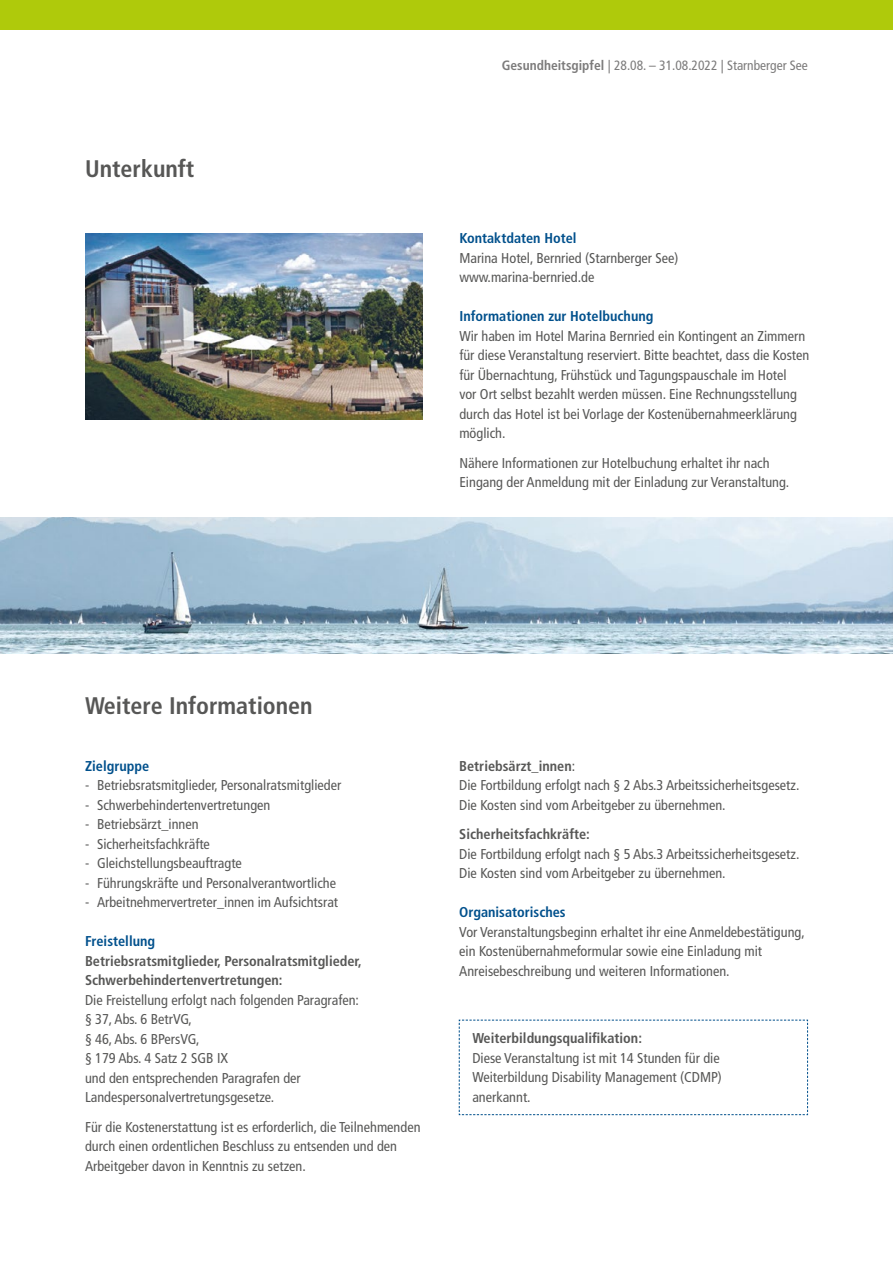
<style>
.page{position:relative;width:893px;height:1263px;background:#fff}
.page>*{position:absolute;margin:0;border:0;box-sizing:border-box;transform-origin:0 0}
.t1{font:700 condensed 24px "Frutiger";color:#575756}
.t2{font:condensed 14.25px/19.5px "Frutiger";color:#575756}
.t3{font:700 condensed 14.25px/19.5px "Frutiger";color:#575756}
.t4{font:700 condensed 14.25px "Frutiger";color:#00508c}
.t5{font:condensed 13.5px "Frutiger";color:#7c7b7b}
.s1{font-weight:700}
</style>
<div class="page">
<img style="left:0;top:517px;width:893px;height:137px">
<div style="left:0;top:0;width:893px;height:30px;background:#afca0b"></div>
<img style="left:85px;top:233px;width:337px;height:187px">
<svg style="left:458px;top:1019px;width:350px;height:96px"></svg>
<h1 class="t1" style="left:85px;top:155px;width:111px">Unterkunft</h1>
<p class="t5" style="left:502px;top:57px;width:308px"><span class="s1">Gesundheitsgipfel</span> | 28.08. – 31.08.2022 | Starnberger See</p>
<p class="t4" style="left:459px;top:230px;width:119px">Kontaktdaten Hotel</p>
<p class="t2" style="left:459px;top:248px;width:221px">Marina Hotel, Bernried (Starnberger See) www.marina-bernried.de</p>
<p class="t4" style="left:459px;top:308px;width:196px">Informationen zur Hotelbuchung</p>
<p class="t2" style="left:459px;top:326px;width:351px">Wir haben im Hotel Marina Bernried ein Kontingent an Zimmern für diese Veranstaltung reserviert. Bitte beachtet, dass die Kosten für Übernachtung, Frühstück und Tagungspauschale im Hotel<br>vor Ort selbst bezahlt werden müssen. Eine Rechnungsstellung durch das Hotel ist bei Vorlage der Kostenübernahmeerklärung möglich.</p>
<p class="t2" style="left:459px;top:453px;width:332px">Nähere Informationen zur Hotelbuchung erhaltet ihr nach<br>Eingang der Anmeldung mit der Einladung zur Veranstaltung.</p>
<h1 class="t1" style="left:85px;top:691px;width:229px">Weitere Informationen</h1>
<p class="t4" style="left:85px;top:757px;width:66px">Zielgruppe</p>
<p class="t2" style="left:85px;top:775px;width:258px">- Betriebsratsmitglieder, Personalratsmitglieder</p>
<p class="t2" style="left:85px;top:795px;width:187px">- Schwerbehindertenvertretungen</p>
<p class="t2" style="left:85px;top:814px;width:115px">- Betriebsärzt_innen</p>
<p class="t2" style="left:85px;top:834px;width:126px">- Sicherheitsfachkräfte</p>
<p class="t2" style="left:85px;top:853px;width:158px">- Gleichstellungsbeauftragte</p>
<p class="t2" style="left:85px;top:873px;width:253px">- Führungskräfte und Personalverantwortliche</p>
<p class="t2" style="left:85px;top:892px;width:255px">- Arbeitnehmervertreter_innen im Aufsichtsrat</p>
<p class="t4" style="left:85px;top:933px;width:72px">Freistellung</p>
<p class="t3" style="left:85px;top:951px;width:278px">Betriebsratsmitglieder, Personalratsmitglieder,<br>Schwerbehindertenvertretungen:</p>
<p class="t2" style="left:85px;top:990px;width:275px">Die Freistellung erfolgt nach folgenden Paragrafen: § 37, Abs. 6 BetrVG,<br>§ 46, Abs. 6 BPersVG,<br>§ 179 Abs. 4 Satz 2 SGB IX<br>und den entsprechenden Paragrafen der<br>Landespersonalvertretungsgesetze.</p>
<p class="t2" style="left:85px;top:1117px;width:337px">Für die Kostenerstattung ist es erforderlich, die Teilnehmenden durch einen ordentlichen Beschluss zu entsenden und den<br>Arbeitgeber davon in Kenntnis zu setzen.</p>
<p class="t2" style="left:459px;top:756px;width:342px"><span class="s1">Betriebsärzt_innen</span>:<br>Die Fortbildung erfolgt nach § 2 Abs.3 Arbeitssicherheitsgesetz.<br>Die Kosten sind vom Arbeitgeber zu übernehmen.</p>
<p class="t3" style="left:459px;top:824px;width:132px">Sicherheitsfachkräfte:</p>
<p class="t2" style="left:459px;top:844px;width:342px">Die Fortbildung erfolgt nach § 5 Abs.3 Arbeitssicherheitsgesetz.<br>Die Kosten sind vom Arbeitgeber zu übernehmen.</p>
<p class="t4" style="left:459px;top:904px;width:108px">Organisatorisches</p>
<p class="t2" style="left:459px;top:922px;width:347px">Vor Veranstaltungsbeginn erhaltet ihr eine Anmeldebestätigung, ein Kostenübernahmeformular sowie eine Einladung mit<br>Anreisebeschreibung und weiteren Informationen.</p>
<p class="t3" style="left:472px;top:1029px;width:171px">Weiterbildungsqualifikation:</p>
<p class="t2" style="left:472px;top:1048px;width:251px">Diese Veranstaltung ist mit 14 Stunden für die<br>Weiterbildung Disability Management (CDMP) anerkannt.</p>
</div>
